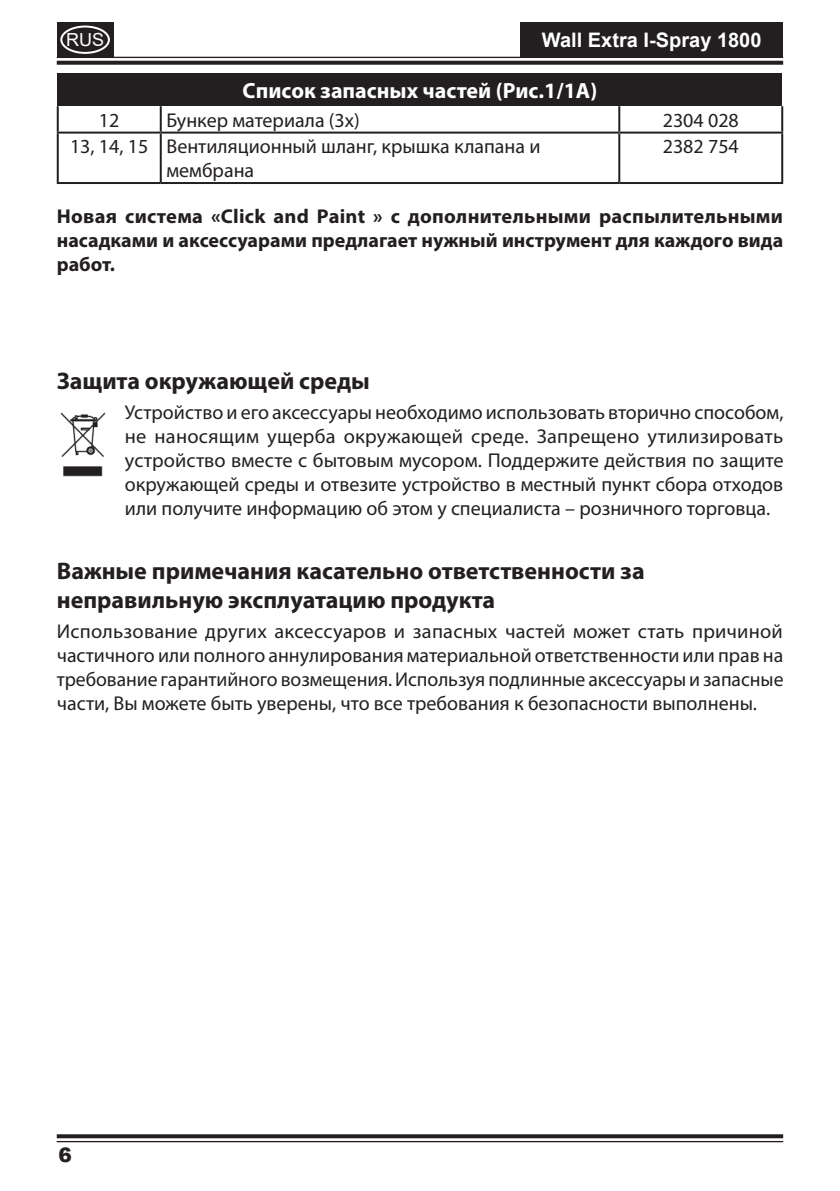
<style>
.page{position:relative;width:840px;height:1191px;background:#fff}
.page>*{position:absolute;margin:0;border:0;box-sizing:border-box;transform-origin:0 0}
.t1{font:700 24px/28.8px "Myriad Pro";color:#231f20}
.t2{font:700 22px "Myriad Pro";color:#fff}
.t3{font:20px/24px "Myriad Pro";color:#231f20;text-align:justify}
.t4{font:700 20px/24px "Myriad Pro";color:#231f20;text-align:justify}
.t5{font:700 20px "Arial";color:#fff}
.t6{font:900 20px "Arial";color:#231f20}
.t7{font:18px "Arial";color:#fff}
</style>
<div class="page">
<hr style="left:57px;top:57px;width:725px;height:1px;background:#231f20">
<svg style="left:57px;top:61px;width:725px;height:4px;background:#322e2f"></svg>
<svg style="left:57px;top:1134px;width:725px;height:4px;background:#322e2f"></svg>
<hr style="left:57px;top:1141px;width:725px;height:1px;background:#231f20">
<div style="left:520px;top:23px;width:262px;height:34px;background:#231f20"></div>
<div style="left:57px;top:23px;width:56px;height:34px;background:#231f20"></div>
<div style="left:60px;top:26px;width:50px;height:28px;border:2px solid #fff;border-radius:50%"></div>
<div style="left:58px;top:74px;width:723px;height:32px;background:#231f20"></div>
<hr style="left:57px;top:106px;width:2px;height:26px;background:#231f20">
<hr style="left:160px;top:106px;width:2px;height:26px;background:#231f20">
<hr style="left:618px;top:106px;width:2px;height:26px;background:#231f20">
<hr style="left:780px;top:106px;width:2px;height:26px;background:#231f20">
<hr style="left:57px;top:132px;width:104px;height:2px;background:#231f20">
<hr style="left:57px;top:134px;width:2px;height:48px;background:#231f20">
<hr style="left:161px;top:132px;width:458px;height:2px;background:#231f20">
<hr style="left:160px;top:134px;width:2px;height:48px;background:#231f20">
<hr style="left:619px;top:132px;width:163px;height:2px;background:#231f20">
<hr style="left:618px;top:134px;width:2px;height:48px;background:#231f20">
<hr style="left:780px;top:134px;width:2px;height:48px;background:#231f20">
<hr style="left:57px;top:182px;width:104px;height:2px;background:#231f20">
<hr style="left:161px;top:182px;width:458px;height:2px;background:#231f20">
<hr style="left:619px;top:182px;width:163px;height:2px;background:#231f20">
<img style="left:60px;top:412px;width:46px;height:65px">
<p class="t7" style="left:66px;top:27px;width:39px">RUS</p>
<p class="t5" style="left:541px;top:26px;width:221px">Wall Extra I-Spray 1800</p>
<p class="t2" style="left:242px;top:77px;width:356px">Список запасных частей (Рис.1/1А)</p>
<p class="t3" style="left:99px;top:108px;width:22px">12</p>
<p class="t3" style="left:166px;top:108px;width:195px">Бункер материала (3х)</p>
<p class="t3" style="left:662px;top:108px;width:78px">2304 028</p>
<p class="t3" style="left:166px;top:134px;width:375px;text-indent:-96px">13, 14, 15 Вентиляционный шланг, крышка клапана и мембрана</p>
<p class="t3" style="left:662px;top:134px;width:78px">2382 754</p>
<p class="t4" style="left:57px;top:204px;width:727px">Новая система «Click and Paint » с дополнительными распылительными насадками и аксессуарами предлагает нужный инструмент для каждого вида работ.</p>
<p class="t1" style="left:57px;top:366px;width:314px">Защита окружающей среды</p>
<p class="t3" style="left:125px;top:400px;width:659px">Устройство и его аксессуары необходимо использовать вторично способом, не наносящим ущерба окружающей среде. Запрещено утилизировать устройство вместе с бытовым мусором. Поддержите действия по защите окружающей среды и отвезите устройство в местный пункт сбора отходов или получите информацию об этом у специалиста – розничного торговца.</p>
<p class="t1" style="left:57px;top:556px;width:589px">Важные примечания касательно ответственности за неправильную эксплуатацию продукта</p>
<p class="t3" style="left:57px;top:618px;width:727px">Использование других аксессуаров и запасных частей может стать причиной частичного или полного аннулирования материальной ответственности или прав на требование гарантийного возмещения. Используя подлинные аксессуары и запасные части, Вы можете быть уверены, что все требования к безопасности выполнены.</p>
<p class="t6" style="left:59px;top:1140px;width:15px">6</p>
</div>
